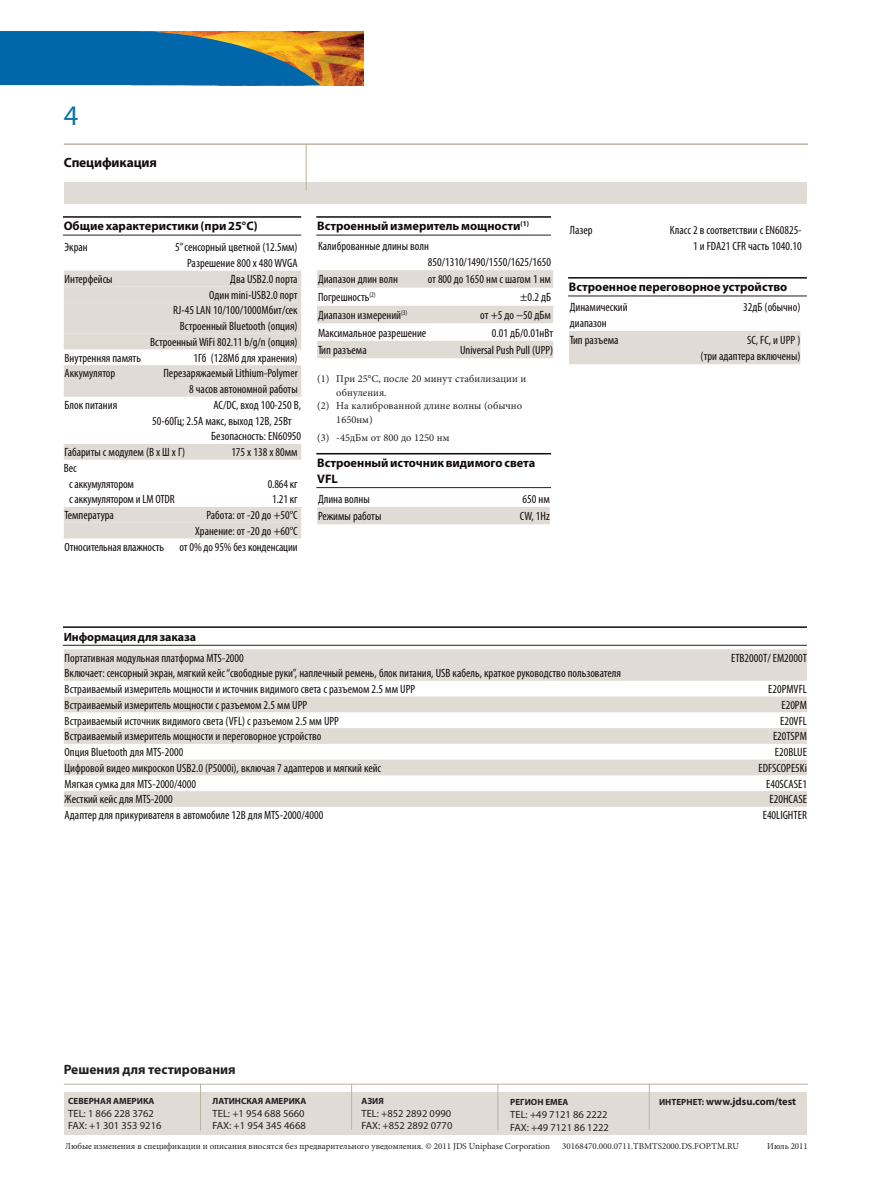
<style>
.page{position:relative;width:893px;height:1191px;background:#fff}
.page>*{position:absolute;margin:0;border:0;box-sizing:border-box;transform-origin:0 0}
.t1{font:28.5px "Myriad Pro";color:#0a73ae}
.t2{font:700 13.5px "Myriad Pro";color:#231f20}
.t3{font:700 13.5px "Myriad Pro";letter-spacing:-.01em;color:#110a0c}
.t4{font:700 12.3px/15.8px "Myriad Pro";color:#110a0c}
.t5{font:condensed 12px/15.8px "Myriad Pro";color:#110a0c;text-align:right}
.t6{font:700 12px "Myriad Pro";letter-spacing:-.01em;color:#110a0c}
.t7{font:10.5px/12.6px "Myriad Pro";color:#231f20}
.t8{font:10.5px "Minion Pro";color:#231f20}
.t9{font:700 10.5px "Myriad Pro";color:#231f20}
.t10{font:9px "Minion Pro";color:#231f20}
.t11{font:700 9px "Myriad Pro";color:#231f20}
.s1{font-size:9px}
</style>
<div class="page">
<div style="left:64px;top:182px;width:743px;height:21px;background:#e0dcd5"></div>
<hr style="left:306px;top:144px;width:1px;height:46px;background:#bbb1a3">
<img style="left:320px;top:31px;width:44px;height:54px">
<svg style="left:0;top:31px;width:320px;height:54px;background:#287092"></svg>
<hr style="left:64px;top:144px;width:744px;height:1px;background:#bbb1a3">
<hr style="left:64px;top:1083px;width:744px;height:1px;background:#bbb1a3">
<div style="left:64px;top:1092px;width:743px;height:42px;background:#e0dcd5"></div>
<hr style="left:200px;top:1083px;width:1px;height:47px;background:#bbb1a3">
<hr style="left:351px;top:1083px;width:1px;height:46px;background:#bbb1a3">
<hr style="left:497px;top:1083px;width:1px;height:47px;background:#bbb1a3">
<hr style="left:649px;top:1083px;width:1px;height:46px;background:#bbb1a3">
<hr style="left:63px;top:216px;width:238px;height:2px;background:#110a0c">
<hr style="left:63px;top:235px;width:238px;height:1px;background:#231f20">
<div style="left:64px;top:271px;width:237px;height:15px;background:#e0dcd5"></div>
<div style="left:64px;top:286px;width:237px;height:16px;background:#e0dcd5"></div>
<div style="left:64px;top:302px;width:237px;height:16px;background:#e0dcd5"></div>
<div style="left:64px;top:318px;width:237px;height:16px;background:#e0dcd5"></div>
<div style="left:64px;top:334px;width:237px;height:15px;background:#e0dcd5"></div>
<div style="left:64px;top:365px;width:237px;height:16px;background:#e0dcd5"></div>
<div style="left:64px;top:381px;width:237px;height:16px;background:#e0dcd5"></div>
<div style="left:64px;top:444px;width:237px;height:16px;background:#e0dcd5"></div>
<div style="left:64px;top:507px;width:237px;height:16px;background:#e0dcd5"></div>
<div style="left:64px;top:523px;width:237px;height:15px;background:#e0dcd5"></div>
<hr style="left:63px;top:626px;width:744px;height:2px;background:#110a0c">
<hr style="left:63px;top:645px;width:744px;height:1px;background:#231f20">
<div style="left:64px;top:649px;width:743px;height:16px;background:#e0dcd5"></div>
<div style="left:64px;top:665px;width:743px;height:16px;background:#e0dcd5"></div>
<div style="left:64px;top:696px;width:743px;height:16px;background:#e0dcd5"></div>
<div style="left:64px;top:728px;width:743px;height:16px;background:#e0dcd5"></div>
<div style="left:64px;top:759px;width:743px;height:16px;background:#e0dcd5"></div>
<div style="left:64px;top:791px;width:743px;height:16px;background:#e0dcd5"></div>
<hr style="left:316px;top:216px;width:235px;height:2px;background:#110a0c">
<hr style="left:316px;top:235px;width:235px;height:1px;background:#231f20">
<hr style="left:316px;top:453px;width:235px;height:1px;background:#110a0c">
<hr style="left:316px;top:487px;width:235px;height:1px;background:#231f20">
<svg style="left:317px;top:270px;width:236px;height:88px"></svg>
<div style="left:317px;top:507px;width:233px;height:17px;background:#e0dcd5"></div>
<hr style="left:568px;top:277px;width:239px;height:1px;background:#110a0c">
<hr style="left:568px;top:295px;width:239px;height:1px;background:#231f20">
<div style="left:569px;top:331px;width:231px;height:33px;background:#e0dcd5"></div>
<h1 class="t1" style="left:64px;top:98px;width:16px">4</h1>
<p class="t3" style="left:64px;top:153px;width:95px">Спецификация</p>
<p class="t4" style="left:64px;top:218px;width:195px">Общие характеристики (при 25°C)</p>
<p class="t5" style="left:65px;top:239px;width:25px">Экран</p>
<p class="t5" style="left:175px;top:239px;width:124px">5” сенсорный цветной (12.5мм)<br>Разрешение 800 x 480 WVGA</p>
<p class="t5" style="left:65px;top:271px;width:50px">Интерфейсы</p>
<p class="t5" style="left:150px;top:271px;width:149px">Два USB2.0 порта<br>Один mini-USB2.0 порт<br>RJ-45 LAN 10/100/1000Мбит/сек<br>Встроенный Bluetooth (опция)<br>Встроенный WiFi 802.11 b/g/n (опция)</p>
<p class="t5" style="left:65px;top:350px;width:78px">Внутренняя память</p>
<p class="t5" style="left:194px;top:350px;width:106px">1Гб (128Мб для хранения)</p>
<p class="t5" style="left:65px;top:365px;width:52px">Аккумулятор</p>
<p class="t5" style="left:163px;top:365px;width:136px">Перезаряжаемый Lithium-Polymer<br>8 часов автономной работы</p>
<p class="t5" style="left:65px;top:397px;width:54px">Блок питания</p>
<p class="t5" style="left:214px;top:397px;width:89px">AC/DC, вход 100-250 В,</p>
<p class="t5" style="left:152px;top:413px;width:141px">50-60Гц; 2.5A макс, выход 12В, 25Вт</p>
<p class="t5" style="left:211px;top:428px;width:91px">Безопасность: EN60950</p>
<p class="t5" style="left:65px;top:444px;width:122px">Габариты с модулем (В x Ш x Г)</p>
<p class="t5" style="left:231px;top:444px;width:68px">175 x 138 x 80мм</p>
<p class="t5" style="left:69px;top:460px;width:66px;text-align:left;text-indent:-5px">Вес<br>с аккумулятором</p>
<p class="t5" style="left:268px;top:476px;width:31px">0.864 кг</p>
<p class="t5" style="left:69px;top:491px;width:107px">с аккумулятором и LM OTDR</p>
<p class="t5" style="left:272px;top:491px;width:27px">1.21 кг</p>
<p class="t5" style="left:65px;top:507px;width:51px">Температура</p>
<p class="t5" style="left:195px;top:507px;width:104px">Работа: от -20 до +50°C<br>Хранение: от -20 до +60°C</p>
<p class="t5" style="left:65px;top:539px;width:101px">Относительная влажность</p>
<p class="t5" style="left:180px;top:539px;width:120px">от 0% до 95% без конденсации</p>
<p class="t4" style="left:317px;top:218px;width:213px">Встроенный измеритель мощности<sup>(1)</sup></p>
<p class="t5" style="left:428px;top:238px;width:125px;text-align:left;text-indent:-110px">Калиброванные длины волн<br>850/1310/1490/1550/1625/1650</p>
<p class="t5" style="left:318px;top:271px;width:81px">Диапазон длин волн</p>
<p class="t5" style="left:428px;top:271px;width:125px">от 800 до 1650 нм с шагом 1 нм</p>
<p class="t5" style="left:318px;top:289px;width:59px">Погрешность<sup>(2)</sup></p>
<p class="t5" style="left:520px;top:289px;width:32px">±0.2 дБ</p>
<p class="t5" style="left:318px;top:307px;width:91px">Диапазон измерений<sup>(3)</sup></p>
<p class="t5" style="left:480px;top:307px;width:72px">от +5 до −50 дБм</p>
<p class="t5" style="left:318px;top:324px;width:110px">Максимальное разрешение</p>
<p class="t5" style="left:492px;top:324px;width:63px">0.01 дБ/0.01нВт</p>
<p class="t5" style="left:318px;top:342px;width:50px">Тип разъема</p>
<p class="t5" style="left:460px;top:342px;width:95px">Universal Push Pull (UPP)</p>
<p class="t8" style="left:317px;top:372px;width:211px">(1) При 25°C, после 20 минут стабилизации и</p>
<p class="t8" style="left:336px;top:385px;width:52px">обнуления.</p>
<p class="t8" style="left:317px;top:399px;width:206px">(2) На калиброванной длине волны (обычно</p>
<p class="t8" style="left:336px;top:412px;width:38px">1650нм)</p>
<p class="t8" style="left:317px;top:430px;width:134px">(3) -45дБм от 800 до 1250 нм</p>
<p class="t4" style="left:317px;top:455px;width:220px">Встроенный источник видимого света<br>VFL</p>
<p class="t5" style="left:318px;top:490px;width:53px">Длина волны</p>
<p class="t5" style="left:523px;top:490px;width:29px">650 нм</p>
<p class="t5" style="left:318px;top:508px;width:65px">Режимы работы</p>
<p class="t5" style="left:520px;top:508px;width:32px">CW, 1Hz</p>
<p class="t5" style="left:570px;top:222px;width:24px">Лазер</p>
<p class="t5" style="left:670px;top:222px;width:133px">Класс 2 в соответствии с EN60825-<br>1 и FDA21 CFR часть 1040.10</p>
<p class="t4" style="left:569px;top:279px;width:220px">Встроенное переговорное устройство</p>
<p class="t5" style="left:570px;top:299px;width:59px;text-align:left">Динамический диапазон</p>
<p class="t5" style="left:743px;top:299px;width:59px">32дБ (обычно)</p>
<p class="t5" style="left:570px;top:332px;width:50px">Тип разъема</p>
<p class="t5" style="left:701px;top:332px;width:101px">SC, FC, и UPP )<br>(три адаптера включены)</p>
<p class="t6" style="left:64px;top:629px;width:134px">Информация для заказа</p>
<p class="t5" style="left:65px;top:649px;width:181px">Портативная модульная платформа MTS-2000</p>
<p class="t5" style="left:731px;top:649px;width:77px">ETB2000T/ EM2000T</p>
<p class="t5" style="left:65px;top:665px;width:558px;text-align:left">Включает: сенсорный экран, мягкий кейс “свободные руки”, наплечный ремень, блок питания, USB кабель, краткое руководство пользователя<br>Встраиваемый измеритель мощности и источник видимого света с разъемом 2.5 мм UPP</p>
<p class="t5" style="left:768px;top:681px;width:40px">E20PMVFL</p>
<p class="t5" style="left:65px;top:697px;width:244px">Встраиваемый измеритель мощности с разъемом 2.5 мм UPP</p>
<p class="t5" style="left:781px;top:697px;width:27px">E20PM</p>
<p class="t5" style="left:65px;top:712px;width:276px">Встраиваемый источник видимого света (VFL) с разъемом 2.5 мм UPP</p>
<p class="t5" style="left:780px;top:712px;width:28px">E20VFL</p>
<p class="t5" style="left:65px;top:728px;width:258px">Встраиваемый измеритель мощности и переговорное устройство</p>
<p class="t5" style="left:773px;top:728px;width:35px">E20TSPM</p>
<p class="t5" style="left:65px;top:744px;width:120px">Опция Bluetooth для MTS-2000</p>
<p class="t5" style="left:775px;top:744px;width:33px">E20BLUE</p>
<p class="t5" style="left:65px;top:760px;width:318px">Цифровой видео микроскоп USB2.0 (P5000i), включая 7 адаптеров и мягкий кейс</p>
<p class="t5" style="left:758px;top:760px;width:50px">EDFSCOPE5Ki</p>
<p class="t5" style="left:65px;top:775px;width:133px">Мягкая сумка для MTS-2000/4000</p>
<p class="t5" style="left:766px;top:775px;width:42px">E40SCASE1</p>
<p class="t5" style="left:65px;top:791px;width:110px">Жесткий кейс для MTS-2000</p>
<p class="t5" style="left:769px;top:791px;width:39px">E20HCASE</p>
<p class="t5" style="left:65px;top:807px;width:260px">Адаптер для прикуривателя в автомобиле 12В для MTS-2000/4000</p>
<p class="t5" style="left:763px;top:807px;width:46px">E40LIGHTER</p>
<p class="t2" style="left:64px;top:1060px;width:173px">Решения для тестирования</p>
<p class="t11" style="left:68px;top:1095px;width:88px">СЕВЕРНАЯ АМЕРИКА</p>
<p class="t7" style="left:68px;top:1106px;width:95px">TEL: 1 866 228 3762<br>FAX: +1 301 353 9216</p>
<p class="t11" style="left:213px;top:1095px;width:95px">ЛАТИНСКАЯ АМЕРИКА</p>
<p class="t7" style="left:213px;top:1106px;width:95px">TEL: +1 954 688 5660<br>FAX: +1 954 345 4668</p>
<p class="t11" style="left:361px;top:1095px;width:24px">АЗИЯ</p>
<p class="t7" style="left:361px;top:1106px;width:92px">TEL: +852 2892 0990<br>FAX: +852 2892 0770</p>
<p class="t11" style="left:510px;top:1096px;width:60px">РЕГИОН EMEA</p>
<p class="t7" style="left:510px;top:1107px;width:100px">TEL: +49 7121 86 2222<br>FAX: +49 7121 86 1222</p>
<p class="t9" style="left:659px;top:1094px;width:139px"><span class="s1">ИНТЕРНЕТ:</span> www.jdsu.com/test</p>
<p class="t10" style="left:65px;top:1140px;width:486px">Любые изменения в спецификации и описания вносятся без предварительного уведомления. © 2011 JDS Uniphase Corporation</p>
<p class="t10" style="left:562px;top:1140px;width:178px">30168470.000.0711.TBMTS2000.DS.FOP.TM.RU</p>
<p class="t10" style="left:767px;top:1140px;width:42px">Июль 2011</p>
</div>
